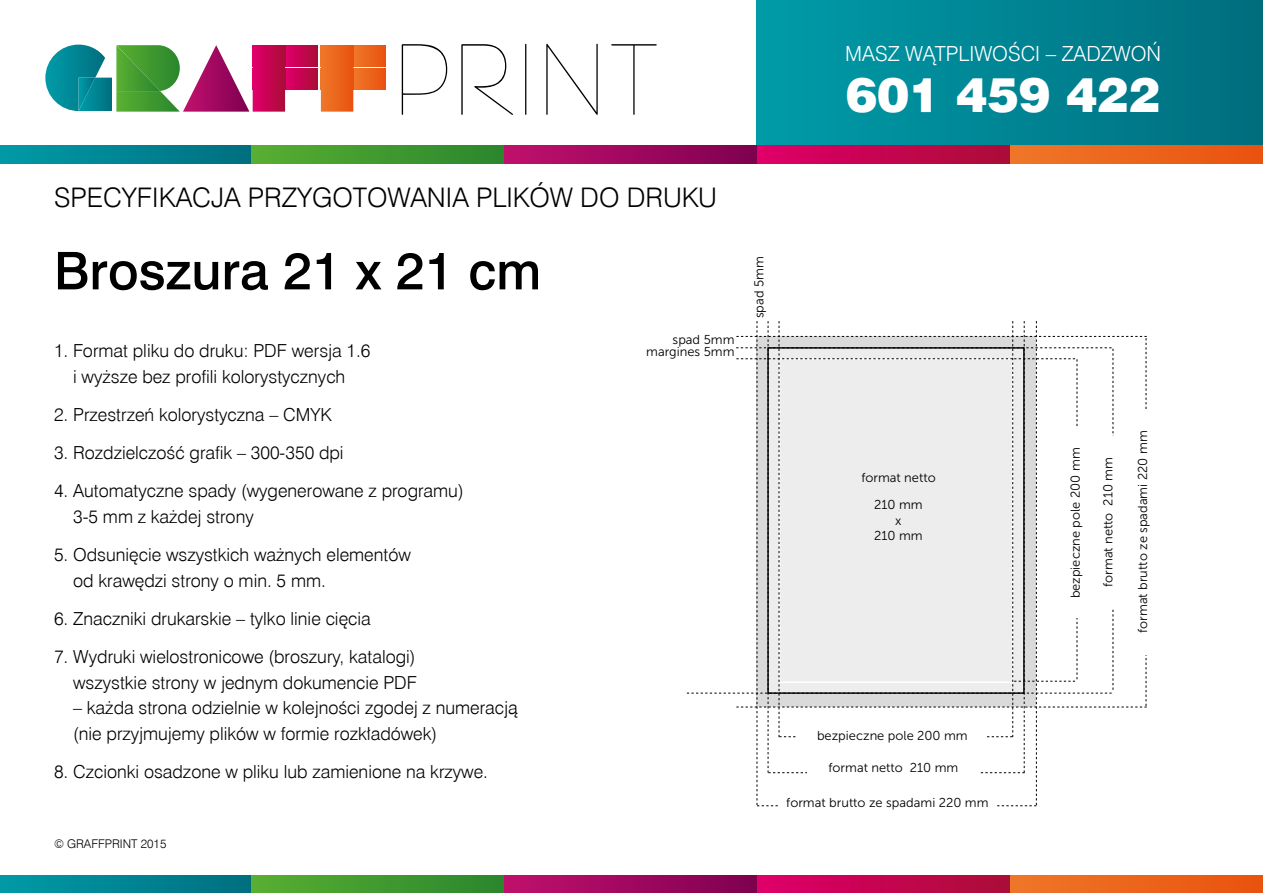
<style>
.page{position:relative;width:1263px;height:893px;background:#fff}
.page>*{position:absolute;margin:0;border:0;box-sizing:border-box;transform-origin:0 0}
.t1{font:78.3px "Bernhard Fashion EU";letter-spacing:.06em;color:#000;scale:.91 1}
.t2{font:52.05px "Swis 721 Md EU";color:#000}
.t3{font:47.85px "Swis 721 Blk EU";color:#fff}
.t4{font:27px "Swis 721 Lt EU";color:#000}
.t5{font:20.85px "Swis 721 Lt EU";color:#fff}
.t6{font:18px/25.5px "Swis 721 Lt EU";color:#000}
.t7{font:12.9px/15.5px "Museo Sans 300";color:#000;text-align:right}
.t8{font:12px "Swis 721 Lt EU";color:#000}
</style>
<div class="page">
<div style="left:757px;top:0;width:506px;height:154px;background:linear-gradient(to right,#009ca8,#006e7e)"></div>
<svg style="left:687px;top:321px;width:460px;height:485px"></svg>
<div style="left:779px;top:797px;width:216px;height:42px;background:#fff"></div>
<div style="left:808px;top:762px;width:171px;height:24px;background:#fff"></div>
<div style="left:797px;top:730px;width:190px;height:23px;background:#fff"></div>
<div style="left:285px;top:45px;width:32px;height:21px;background:linear-gradient(to right,#e2006b,#ad0c39)"></div>
<div style="left:285px;top:68px;width:32px;height:21px;background:linear-gradient(to right,#e2006b,#ad0c39)"></div>
<svg style="left:45px;top:45px;width:240px;height:67px"></svg>
<div style="left:253px;top:45px;width:32px;height:21px;background:linear-gradient(to right,#e1006a,#ac0c39)"></div>
<div style="left:253px;top:68px;width:32px;height:21px;background:linear-gradient(to right,#e1006a,#ac0c39)"></div>
<svg style="left:353px;top:45px;width:33px;height:21px"></svg>
<svg style="left:353px;top:68px;width:33px;height:21px"></svg>
<svg style="left:321px;top:66px;width:32px;height:46px"></svg>
<div style="left:321px;top:45px;width:32px;height:21px;background:linear-gradient(to right,#ef782b,#e95411)"></div>
<div style="left:321px;top:68px;width:32px;height:21px;background:linear-gradient(to right,#ef782b,#e95411)"></div>
<div style="left:0;top:876px;width:251px;height:17px;background:linear-gradient(to right,#009aa7,#006f80)"></div>
<div style="left:251px;top:876px;width:253px;height:17px;background:linear-gradient(to right,#58af31,#2a862e)"></div>
<div style="left:504px;top:876px;width:253px;height:17px;background:linear-gradient(to right,#c1106d,#7e0050)"></div>
<div style="left:757px;top:876px;width:253px;height:17px;background:linear-gradient(to right,#e00069,#aa0d37)"></div>
<div style="left:1010px;top:876px;width:253px;height:17px;background:linear-gradient(to right,#ee772a,#e95210)"></div>
<div style="left:0;top:146px;width:251px;height:17px;background:linear-gradient(to right,#009aa7,#006f80)"></div>
<div style="left:251px;top:146px;width:253px;height:17px;background:linear-gradient(to right,#58af31,#2a862e)"></div>
<div style="left:504px;top:146px;width:253px;height:17px;background:linear-gradient(to right,#c1106d,#7e0050)"></div>
<div style="left:757px;top:146px;width:253px;height:17px;background:linear-gradient(to right,#e00069,#aa0d37)"></div>
<div style="left:1010px;top:146px;width:253px;height:17px;background:linear-gradient(to right,#ee772a,#e95210)"></div>
<h1 class="t1" style="left:394px;top:30px;width:292px">PRINT</h1>
<p class="t5" style="left:845px;top:41px;width:317px">MASZ WĄTPLIWOŚCI – ZADZWOŃ</p>
<h3 class="t3" style="left:846px;top:65px;width:316px">601 459 422</h3>
<h3 class="t4" style="left:54px;top:181px;width:664px">SPECYFIKACJA PRZYGOTOWANIA PLIKÓW DO DRUKU</h3>
<h2 class="t2" style="left:54px;top:239px;width:489px">Broszura 21 x 21 cm</h2>
<p class="t6" style="left:54px;top:338px;width:318px;text-align:center">1. Format pliku do druku: PDF wersja 1.6 i wyższe bez profili kolorystycznych</p>
<p class="t6" style="left:54px;top:402px;width:279px">2. Przestrzeń kolorystyczna – CMYK</p>
<p class="t6" style="left:54px;top:440px;width:291px">3. Rozdzielczość grafik – 300-350 dpi</p>
<p class="t6" style="left:73px;top:479px;width:392px;text-indent:-19px">4. Automatyczne spady (wygenerowane z programu)<br>3-5 mm z każdej strony</p>
<p class="t6" style="left:73px;top:542px;width:339px;text-indent:-19px">5. Odsunięcie wszystkich ważnych elementów od krawędzi strony o min. 5 mm.</p>
<p class="t6" style="left:54px;top:606px;width:318px">6. Znaczniki drukarskie – tylko linie cięcia</p>
<p class="t6" style="left:54px;top:644px;width:365px;text-align:right">7. Wydruki wielostronicowe (broszury, katalogi) wszystkie strony w jednym dokumencie PDF</p>
<p class="t6" style="left:73px;top:695px;width:446px">– każda strona odzielnie w kolejności zgodej z numeracją (nie przyjmujemy plików w formie rozkładówek)</p>
<p class="t6" style="left:54px;top:759px;width:435px">8. Czcionki osadzone w pliku lub zamienione na krzywe.</p>
<p class="t8" style="left:54px;top:836px;width:114px">© GRAFFPRINT 2015</p>
<p class="t7" style="left:646px;top:333px;width:90px;line-height:12.3px">spad 5mm margines 5mm</p>
<p class="t7" style="left:751px;top:318px;width:63px;rotate:-90deg">spad 5mm</p>
<p class="t7" style="left:861px;top:470px;width:76px">format netto</p>
<p class="t7" style="left:874px;top:497px;width:50px;text-align:center">210 mm x<br>210 mm</p>
<p class="t7" style="left:817px;top:727px;width:152px">bezpieczne pole 200 mm</p>
<p class="t7" style="left:828px;top:760px;width:131px">format netto 210 mm</p>
<p class="t7" style="left:786px;top:795px;width:204px">format brutto ze spadami 220 mm</p>
<p class="t7" style="left:1068px;top:598px;width:152px;rotate:-90deg">bezpieczne pole 200 mm</p>
<p class="t7" style="left:1100px;top:587px;width:131px;rotate:-90deg">format netto 210 mm</p>
<p class="t7" style="left:1135px;top:633px;width:204px;rotate:-90deg">format brutto ze spadami 220 mm</p>
</div>
